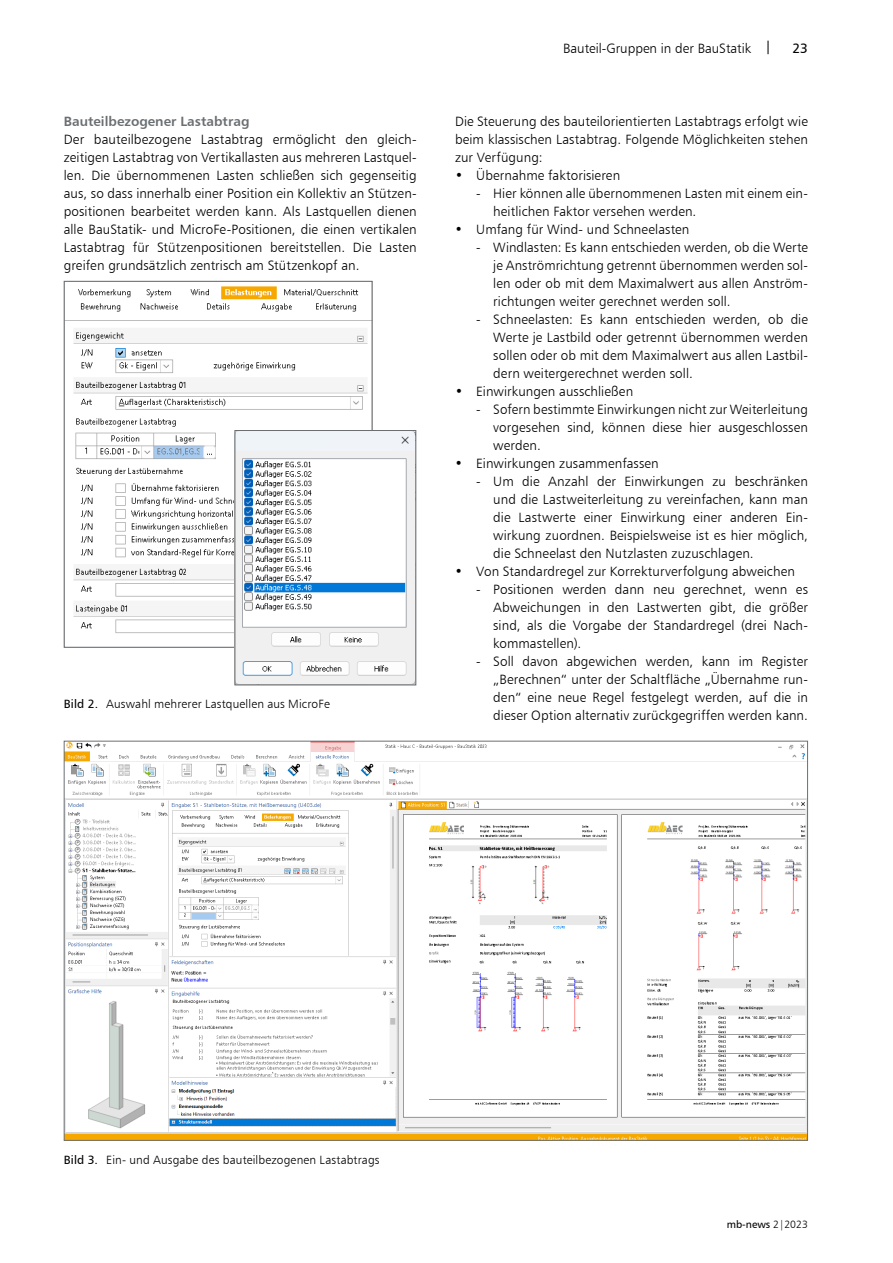
<style>
.page{position:relative;width:893px;height:1263px;background:#fff}
.page>*{position:absolute;margin:0;border:0;box-sizing:border-box;transform-origin:0 0}
.t1{font:13.5px/18px "Humanist 777 BT Light B";letter-spacing:.005em;color:#000;text-align:justify}
.t2{font:13.5px "Humanist 777 BT Bold B";color:#6b6f72}
.t3{font:13.5px "Humanist 777 BT Roman B";color:#000}
.t4{font:12px "Humanist 777 BT Light B";letter-spacing:.01em;color:#000}
.t5{font:10.5px "Humanist 777 BT Roman B";color:#000}
.s1{font-family:"Humanist 777 BT Roman B"}
.s2{font-family:"Humanist 777 BT Light B"}
</style>
<div class="page">
<img style="left:66px;top:286px;width:304px;height:360px">
<img style="left:237px;top:432px;width:177px;height:251px">
<div style="left:235px;top:430px;width:181px;height:255px;border:1px solid #6b6f72"></div>
<img style="left:66px;top:743px;width:740px;height:396px">
<p class="t2" style="left:64px;top:113px;width:187px">Bauteilbezogener Lastabtrag</p>
<p class="t1" style="left:64px;top:130px;width:354px">Der bauteilbezogene Lastabtrag ermöglicht den gleich&shy;zeitigen Lastabtrag von Vertikallasten aus mehreren Lastquel&shy;len. Die übernommenen Lasten schließen sich gegenseitig aus, so dass innerhalb einer Position ein Kollektiv an Stützen&shy;positionen bearbeitet werden kann. Als Lastquellen dienen alle BauStatik- und MicroFe-Positionen, die einen vertikalen Lastabtrag für Stützenpositionen bereitstellen. Die Lasten greifen grundsätzlich zentrisch am Stützenkopf an.</p>
<p class="t4" style="left:64px;top:697px;width:268px"><span class="s1">Bild 2.</span> Auswahl mehrerer Lastquellen aus MicroFe</p>
<p class="t1" style="left:563px;top:39px;width:210px">Bauteil-Gruppen in der BauStatik <span class="s1">|</span></p>
<p class="t3" style="left:792px;top:40px;width:17px">23</p>
<p class="t1" style="left:455px;top:112px;width:354px">Die Steuerung des bauteilorientierten Lastabtrags erfolgt wie beim klassischen Lastabtrag. Folgende Möglichkeiten stehen zur Verfügung:</p>
<p class="t1" style="left:455px;top:166px;width:167px">• Übernahme faktorisieren</p>
<p class="t1" style="left:493px;top:184px;width:315px;text-indent:-17px">- Hier können alle übernommenen Lasten mit einem ein&shy;heitlichen Faktor versehen werden.</p>
<p class="t1" style="left:455px;top:220px;width:236px">• Umfang für Wind- und Schneelasten</p>
<p class="t1" style="left:493px;top:238px;width:316px;text-indent:-17px">- Windlasten: Es kann entschieden werden, ob die Werte je Anströmrichtung getrennt übernommen werden sol&shy;len oder ob mit dem Maximalwert aus allen Anström&shy;richtungen weiter gerechnet werden soll.</p>
<p class="t1" style="left:493px;top:310px;width:316px;text-indent:-17px">- Schneelasten: Es kann entschieden werden, ob die Werte je Lastbild oder getrennt übernommen werden sollen oder ob mit dem Maximalwert aus allen Lastbil&shy;dern weitergerechnet werden soll.</p>
<p class="t1" style="left:455px;top:382px;width:180px">• Einwirkungen ausschließen</p>
<p class="t1" style="left:493px;top:400px;width:316px;text-indent:-17px">- Sofern bestimmte Einwirkungen nicht zur Weiterleitung vorgesehen sind, können diese hier ausgeschlossen werden.</p>
<p class="t1" style="left:455px;top:454px;width:205px">• Einwirkungen zusammenfassen</p>
<p class="t1" style="left:493px;top:472px;width:316px;text-indent:-17px">- Um die Anzahl der Einwirkungen zu beschränken und die Lastweiterleitung zu vereinfachen, kann man die Lastwerte einer Einwirkung einer anderen Ein&shy;wirkung zuordnen. Beispielsweise ist es hier möglich, die Schneelast den Nutzlasten zuzuschlagen.</p>
<p class="t1" style="left:455px;top:562px;width:341px">• Von Standardregel zur Korrekturverfolgung abweichen</p>
<p class="t1" style="left:493px;top:580px;width:316px;text-indent:-17px">- Positionen werden dann neu gerechnet, wenn es Abweichungen in den Lastwerten gibt, die größer sind, als die Vorgabe der Standardregel (drei Nach&shy;kommastellen).</p>
<p class="t1" style="left:493px;top:652px;width:316px;text-indent:-17px">- Soll davon abgewichen werden, kann im Register „Berechnen“ unter der Schaltfläche „Übernahme run&shy;den“ eine neue Regel festgelegt werden, auf die in dieser Option alternativ zurückgegriffen werden kann.</p>
<p class="t4" style="left:64px;top:1152px;width:317px"><span class="s1">Bild 3.</span> Ein- und Ausgabe des bauteilbezogenen Lastabtrags</p>
<p class="t5" style="left:727px;top:1218px;width:83px">mb-news <span class="s2">2|2023</span></p>
</div>
